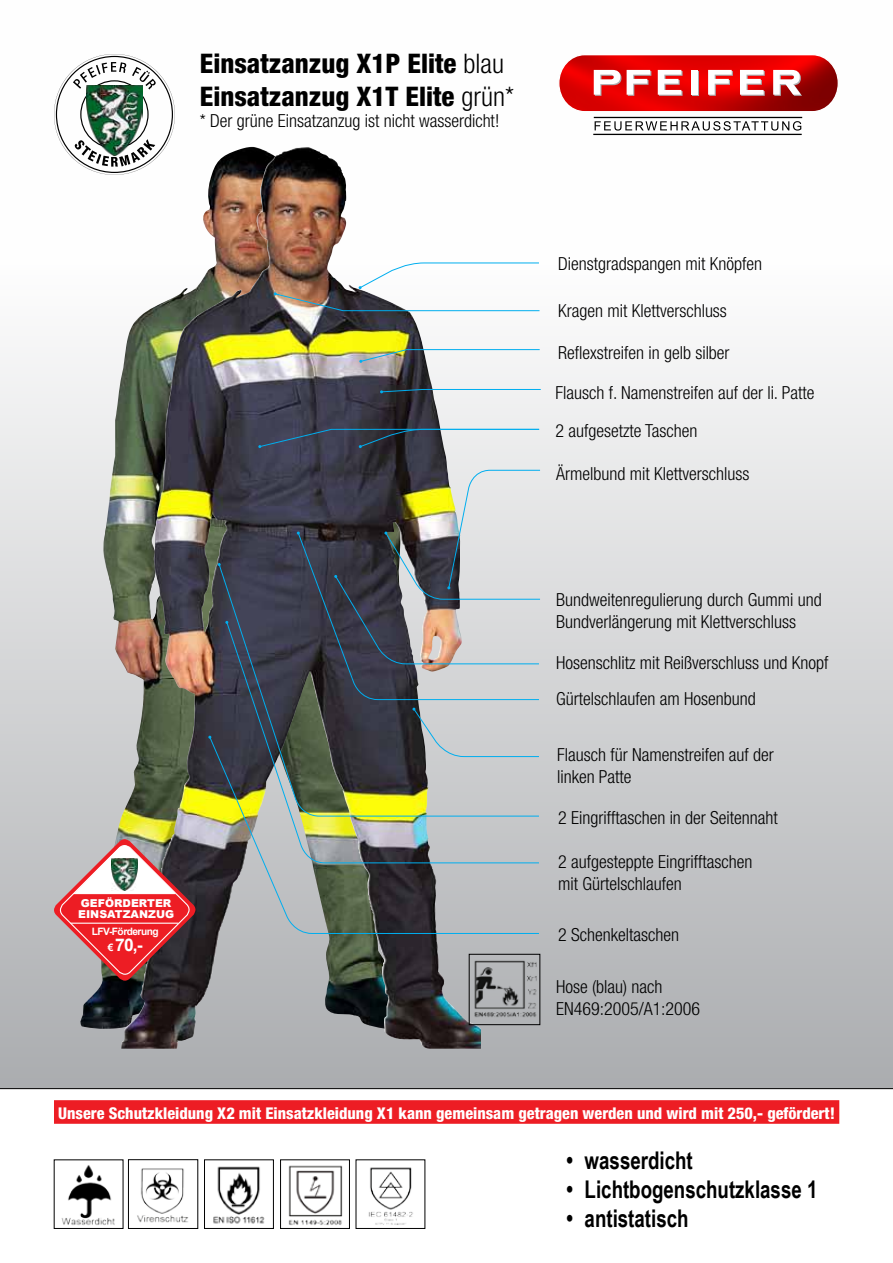
<style>
.page{position:relative;width:893px;height:1263px;background:#fff}
.page>*{position:absolute;margin:0;border:0;box-sizing:border-box;transform-origin:0 0}
.t1{font:800 condensed 27px/32.4px "Helvetica Neue LT Std";color:#000}
.t2{font:700 24.45px "Arial Narrow";color:#000;scale:.93 1}
.t3{font:300 condensed 18px/21.6px "Helvetica Neue LT Std";color:#000}
.t4{font:700 17.4px "Arial";color:#fff}
.t5{font:800 condensed 16.2px "Helvetica Neue LT Std";color:#fff}
.t6{font:900 10.8px/10.8px "Arial";color:#fff}
.t7{font:700 10.2px "Arial";letter-spacing:-.05em;color:#fff}
.s1{font-weight:300}
.s2{font-size:10.2px}
</style>
<div class="page">
<div style="left:0;top:0;width:893px;height:1089px;background:linear-gradient(to bottom,#fff,#abadb0)"></div>
<img style="left:103px;top:147px;width:299px;height:370px">
<img style="left:79px;top:517px;width:340px;height:515px">
<img style="left:153px;top:148px;width:146px;height:799px">
<hr style="left:0;top:1088px;width:893px;height:1px;background:#000">
<img style="left:288px;top:1165px;width:55px;height:60px">
<div style="left:280px;top:1160px;width:70px;height:68px;border:1px solid #000"></div>
<img style="left:368px;top:1167px;width:45px;height:58px">
<img style="left:213px;top:1166px;width:52px;height:58px">
<div style="left:204px;top:1160px;width:70px;height:68px;border:1px solid #000"></div>
<img style="left:61px;top:1165px;width:54px;height:60px">
<img style="left:137px;top:1168px;width:52px;height:55px">
<div style="left:128px;top:1159px;width:70px;height:69px;border:1px solid #000"></div>
<div style="left:469px;top:954px;width:71px;height:71px;background:#b4b5b8"></div>
<img style="left:474px;top:960px;width:63px;height:58px">
<div style="left:469px;top:954px;width:71px;height:71px;border:1px solid #000"></div>
<hr style="left:594px;top:117px;width:208px;height:1px;background:#000">
<hr style="left:593px;top:134px;width:209px;height:1px;background:#000">
<svg style="left:595px;top:121px;width:206px;height:10px"></svg>
<img style="left:559px;top:55px;width:279px;height:57px;border-radius:27px">
<div style="left:558px;top:54px;width:281px;height:58px;border:1px solid #fff;border-radius:27px"></div>
<div style="left:693px;top:71px;width:6px;height:25px;background:#abadb0"></div>
<svg style="left:627px;top:70px;width:24px;height:26px"></svg>
<svg style="left:708px;top:70px;width:25px;height:26px"></svg>
<svg style="left:594px;top:70px;width:27px;height:26px"></svg>
<svg style="left:740px;top:70px;width:25px;height:26px"></svg>
<svg style="left:658px;top:70px;width:24px;height:26px"></svg>
<svg style="left:773px;top:70px;width:29px;height:26px"></svg>
<div style="left:691px;top:70px;width:7px;height:25px;background:#fff"></div>
<svg style="left:359px;top:349px;width:181px;height:14px"></svg>
<svg style="left:380px;top:389px;width:161px;height:4px"></svg>
<svg style="left:218px;top:564px;width:322px;height:172px;background:#575b66"></svg>
<svg style="left:209px;top:736px;width:331px;height:198px;background:#8d9386"></svg>
<svg style="left:274px;top:262px;width:266px;height:49px"></svg>
<svg style="left:258px;top:429px;width:282px;height:19px;background:#707a87"></svg>
<svg style="left:297px;top:469px;width:244px;height:231px;background:#828384"></svg>
<svg style="left:54px;top:54px;width:121px;height:121px"></svg>
<svg style="left:51px;top:836px;width:147px;height:147px;background:#b36669"></svg>
<img style="left:111px;top:859px;width:27px;height:32px">
<div style="left:54px;top:1100px;width:785px;height:24px;background:#ed1d24"></div>
<h1 class="t1" style="left:200px;top:47px;width:316px">Einsatzanzug X1P Elite <span class="s1">blau<br></span>Einsatzanzug X1T Elite <span class="s1">grün*</span></h1>
<p class="t3" style="left:200px;top:110px;width:301px">* Der grüne Einsatzanzug ist nicht wasserdicht!</p>
<p class="t6" style="left:78px;top:897px;width:96px">GEFÖRDERTER<br>EINSATZANZUG</p>
<p class="t7" style="left:92px;top:924px;width:68px">LFV-Förderung</p>
<p class="t4" style="left:108px;top:933px;width:36px"><span class="s2">€</span> 70,-</p>
<p class="t3" style="left:558px;top:252px;width:205px">Dienstgradspangen mit Knöpfen</p>
<p class="t3" style="left:558px;top:300px;width:170px">Kragen mit Klettverschluss</p>
<p class="t3" style="left:558px;top:342px;width:173px">Reflexstreifen in gelb silber</p>
<p class="t3" style="left:555px;top:381px;width:261px">Flausch f. Namenstreifen auf der li. Patte</p>
<p class="t3" style="left:555px;top:420px;width:143px">2 aufgesetzte Taschen</p>
<p class="t3" style="left:556px;top:462px;width:195px">Ärmelbund mit Klettverschluss</p>
<p class="t3" style="left:556px;top:589px;width:267px">Bundweitenregulierung durch Gummi und<br>Bundverlängerung mit Klettverschluss</p>
<p class="t3" style="left:556px;top:652px;width:274px">Hosenschlitz mit Reißverschluss und Knopf</p>
<p class="t3" style="left:556px;top:688px;width:201px">Gürtelschlaufen am Hosenbund</p>
<p class="t3" style="left:557px;top:744px;width:218px">Flausch für Namenstreifen auf der linken Patte</p>
<p class="t3" style="left:558px;top:807px;width:221px">2 Eingrifftaschen in der Seitennaht</p>
<p class="t3" style="left:558px;top:851px;width:196px">2 aufgesteppte Eingrifftaschen mit Gürtelschlaufen</p>
<p class="t3" style="left:558px;top:923px;width:122px">2 Schenkeltaschen</p>
<p class="t3" style="left:556px;top:976px;width:145px">Hose (blau) nach<br>EN469:2005/A1:2006</p>
<p class="t5" style="left:58px;top:1103px;width:778px">Unsere Schutzkleidung X2 mit Einsatzkleidung X1 kann gemeinsam getragen werden und wird mit 250,- gefördert!</p>
<h2 class="t2" style="left:566px;top:1141px;width:137px">• wasserdicht</h2>
<h2 class="t2" style="left:566px;top:1171px;width:271px">• Lichtbogenschutzklasse 1</h2>
<h2 class="t2" style="left:566px;top:1200px;width:133px">• antistatisch</h2>
</div>
